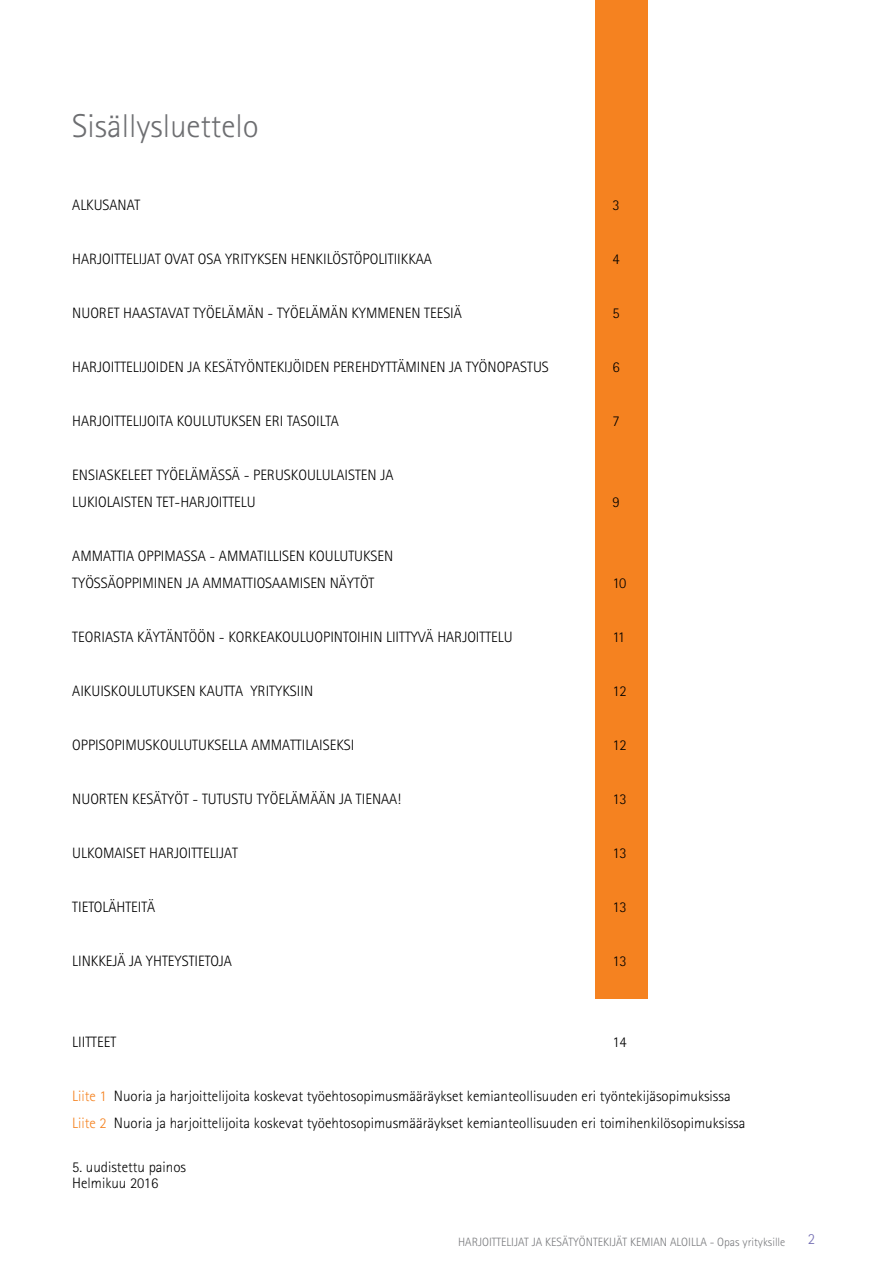
<style>
.page{position:relative;width:893px;height:1263px;background:#fff}
.page>*{position:absolute;margin:0;border:0;box-sizing:border-box;transform-origin:0 0}
.t1{font:300 33px "Rotis Sans Serif";color:#6d6e71}
.t2{font:300 15.3px "Rotis Sans Serif";color:#746eb3}
.t3{font:300 15px/27px "Rotis Sans Serif";color:#000}
.t4{font:300 12px "Rotis Sans Serif";color:#797a7d}
.s1{color:#f58220}
</style>
<div class="page">
<div style="left:595px;top:0;width:53px;height:999px;background:#f58220"></div>
<h1 class="t1" style="left:72px;top:107px;width:188px">Sisällysluettelo</h1>
<p class="t3" style="left:72px;top:192px;width:70px">ALKUSANAT</p>
<p class="t3" style="left:612px;top:192px;width:9px">3</p>
<p class="t3" style="left:72px;top:246px;width:361px">HARJOITTELIJAT OVAT OSA YRITYKSEN HENKILÖSTÖPOLITIIKKAA</p>
<p class="t3" style="left:612px;top:246px;width:9px">4</p>
<p class="t3" style="left:72px;top:300px;width:391px">NUORET HAASTAVAT TYÖELÄMÄN - TYÖELÄMÄN KYMMENEN TEESIÄ</p>
<p class="t3" style="left:612px;top:300px;width:9px">5</p>
<p class="t3" style="left:72px;top:354px;width:478px">HARJOITTELIJOIDEN JA KESÄTYÖNTEKIJÖIDEN PEREHDYTTÄMINEN JA TYÖNOPASTUS</p>
<p class="t3" style="left:612px;top:354px;width:9px">6</p>
<p class="t3" style="left:72px;top:408px;width:268px">HARJOITTELIJOITA KOULUTUKSEN ERI TASOILTA</p>
<p class="t3" style="left:612px;top:408px;width:9px">7</p>
<p class="t3" style="left:72px;top:462px;width:323px">ENSIASKELEET TYÖELÄMÄSSÄ - PERUSKOULULAISTEN JA<br>LUKIOLAISTEN TET-HARJOITTELU</p>
<p class="t3" style="left:72px;top:543px;width:323px">AMMATTIA OPPIMASSA - AMMATILLISEN KOULUTUKSEN<br>TYÖSSÄOPPIMINEN JA AMMATTIOSAAMISEN NÄYTÖT</p>
<p class="t3" style="left:612px;top:489px;width:9px">9</p>
<p class="t3" style="left:612px;top:570px;width:15px">10</p>
<p class="t3" style="left:72px;top:624px;width:442px">TEORIASTA KÄYTÄNTÖÖN - KORKEAKOULUOPINTOIHIN LIITTYVÄ HARJOITTELU</p>
<p class="t3" style="left:612px;top:624px;width:14px">11</p>
<p class="t3" style="left:72px;top:678px;width:242px">AIKUISKOULUTUKSEN KAUTTA YRITYKSIIN</p>
<p class="t3" style="left:612px;top:678px;width:16px">12</p>
<p class="t3" style="left:72px;top:732px;width:284px">OPPISOPIMUSKOULUTUKSELLA AMMATTILAISEKSI</p>
<p class="t3" style="left:612px;top:732px;width:16px">12</p>
<p class="t3" style="left:72px;top:786px;width:330px">NUORTEN KESÄTYÖT - TUTUSTU TYÖELÄMÄÄN JA TIENAA!</p>
<p class="t3" style="left:612px;top:786px;width:16px">13</p>
<p class="t3" style="left:72px;top:840px;width:167px">ULKOMAISET HARJOITTELIJAT</p>
<p class="t3" style="left:612px;top:840px;width:16px">13</p>
<p class="t3" style="left:72px;top:894px;width:85px">TIETOLÄHTEITÄ</p>
<p class="t3" style="left:612px;top:894px;width:16px">13</p>
<p class="t3" style="left:72px;top:948px;width:161px">LINKKEJÄ JA YHTEYSTIETOJA</p>
<p class="t3" style="left:612px;top:948px;width:16px">13</p>
<p class="t3" style="left:72px;top:1029px;width:45px">LIITTEET</p>
<p class="t3" style="left:612px;top:1029px;width:16px">14</p>
<p class="t3" style="left:72px;top:1083px;width:675px"><span class="s1">Liite 1</span> Nuoria ja harjoittelijoita koskevat työehtosopimusmääräykset kemianteollisuuden eri työntekijäsopimuksissa<br><span class="s1">Liite 2</span> Nuoria ja harjoittelijoita koskevat työehtosopimusmääräykset kemianteollisuuden eri toimihenkilösopimuksissa</p>
<p class="t3" style="left:72px;top:1159px;width:115px;line-height:16.5px">5. uudistettu painos<br>Helmikuu 2016</p>
<p class="t4" style="left:458px;top:1235px;width:329px">HARJOITTELIJAT JA KESÄTYÖNTEKIJÄT KEMIAN ALOILLA - Opas yrityksille</p>
<p class="t2" style="left:808px;top:1230px;width:9px">2</p>
</div>
